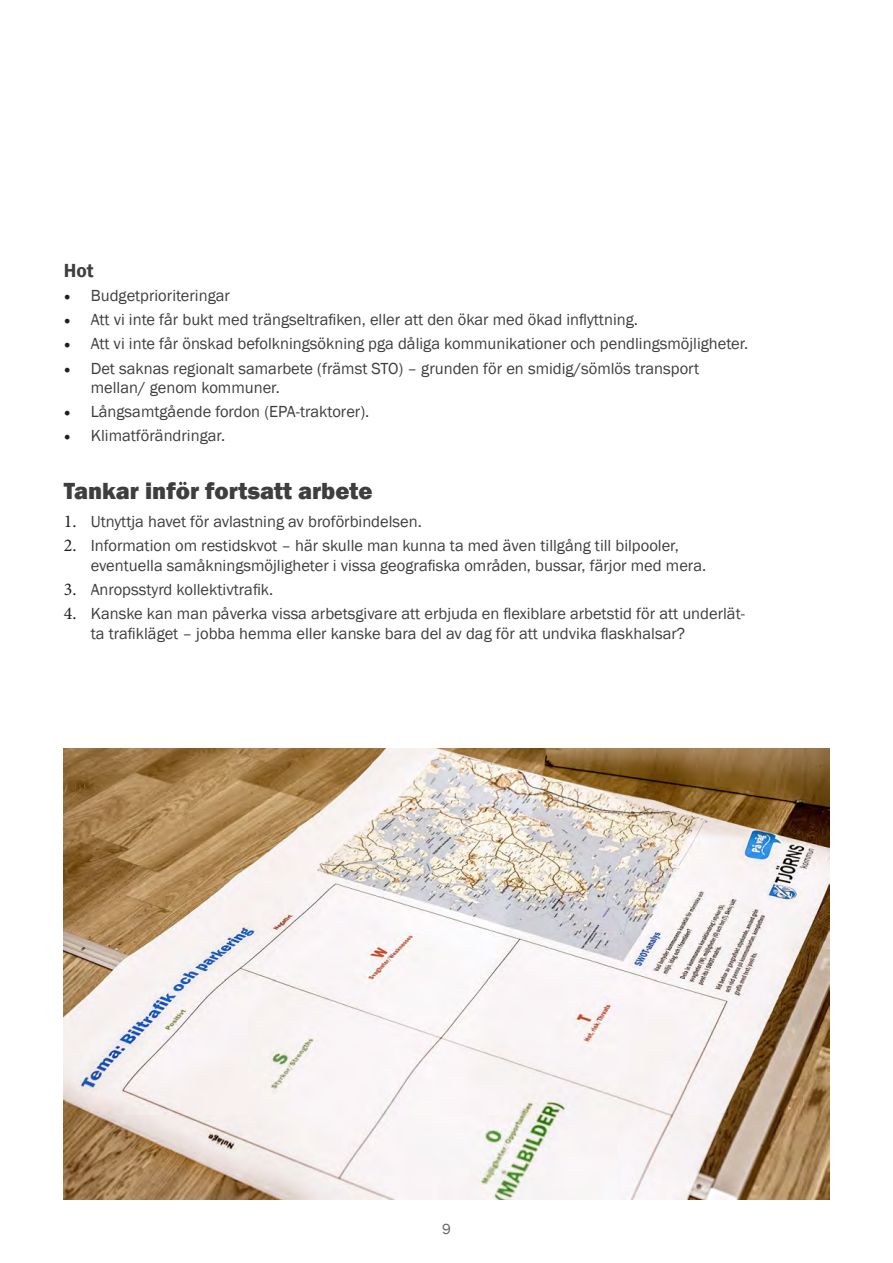
<style>
.page{position:relative;width:893px;height:1263px;background:#fff}
.page>*{position:absolute;margin:0;border:0;box-sizing:border-box;transform-origin:0 0}
.t1{font:800 24px "Franklin Gothic";color:#3e3e3f}
.t2{font:600 19.5px "Franklin Gothic";color:#3e3e3f}
.t3{font:16.5px/19.8px "Franklin Gothic";color:#3e3e3f}
.t4{font:15px "Franklin Gothic";color:#636366}
.s1{font-family:"Minion Pro";font-size:18px;color:#231f20}
</style>
<div class="page">
<img style="left:64px;top:748px;width:765px;height:451px">
<p class="t2" style="left:64px;top:259px;width:31px">Hot</p>
<p class="t3" style="left:64px;top:286px;width:168px"><span class="s1">•</span> Budgetprioriteringar</p>
<p class="t3" style="left:64px;top:310px;width:576px"><span class="s1">•</span> Att vi inte får bukt med trängseltrafiken, eller att den ökar med ökad inflyttning.</p>
<p class="t3" style="left:64px;top:334px;width:686px"><span class="s1">•</span> Att vi inte får önskad befolkningsökning pga dåliga kommunikationer och pendlingsmöjligheter.</p>
<p class="t3" style="left:91px;top:358px;width:610px;text-indent:-27px"><span class="s1">•</span> Det saknas regionalt samarbete (främst STO) – grunden för en smidig/sömlös transport mellan/ genom kommuner.</p>
<p class="t3" style="left:64px;top:402px;width:307px"><span class="s1">•</span> Långsamtgående fordon (EPA-traktorer).</p>
<p class="t3" style="left:64px;top:426px;width:163px"><span class="s1">•</span> Klimatförändringar.</p>
<p class="t1" style="left:64px;top:475px;width:310px">Tankar inför fortsatt arbete</p>
<p class="t3" style="left:64px;top:512px;width:360px"><span class="s1">1.</span> Utnyttja havet för avlastning av broförbindelsen.</p>
<p class="t3" style="left:91px;top:536px;width:617px;text-indent:-27px"><span class="s1">2.</span> Information om restidskvot – här skulle man kunna ta med även tillgång till bilpooler, eventuella samåkningsmöjligheter i vissa geografiska områden, bussar, färjor med mera.</p>
<p class="t3" style="left:64px;top:580px;width:211px"><span class="s1">3.</span> Anropsstyrd kollektivtrafik.</p>
<p class="t3" style="left:91px;top:604px;width:655px;text-indent:-27px"><span class="s1">4.</span> Kanske kan man påverka vissa arbetsgivare att erbjuda en flexiblare arbetstid för att underlät&shy;ta trafikläget – jobba hemma eller kanske bara del av dag för att undvika flaskhalsar?</p>
<p class="t4" style="left:442px;top:1220px;width:10px">9</p>
</div>
